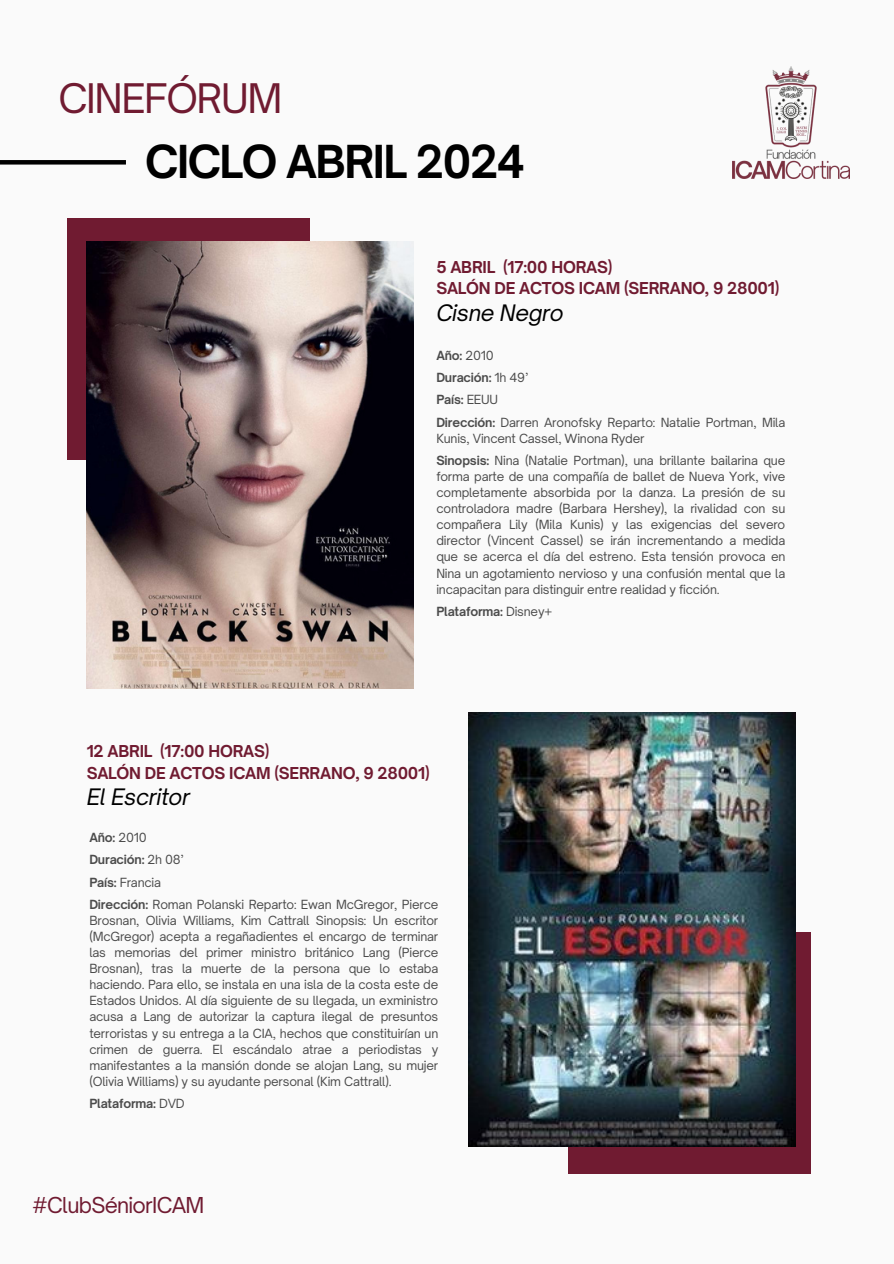
<style>
.page{position:relative;width:894px;height:1264px;background:#fff}
.page>*{position:absolute;margin:0;border:0;box-sizing:border-box;transform-origin:0 0}
.t1{font:700 43.5px "Open Sauce One";letter-spacing:-.035em;color:#000}
.t2{font:39px "Open Sauce One";letter-spacing:-.035em;color:#701b31}
.t3{font:italic 21.75px "Open Sauce One";letter-spacing:-.015em;color:#000}
.t4{font:21px "Open Sauce One";letter-spacing:-.035em;color:#701b31}
.t5{font:700 15.75px/21.3px "Open Sauce One";letter-spacing:-.015em;color:#701b31}
.t6{font:12px/16px "Open Sauce One";letter-spacing:-.015em;color:#000}
.t7{font:700 12px "Open Sauce One";letter-spacing:-.015em;color:#000}
.s1{font-weight:700}
.s2{font-weight:400}
</style>
<div class="page">
<div style="left:0;top:0;width:893px;height:1263px;background:#fafafa"></div>
<hr style="left:0;top:160px;width:126px;height:4px;background:#000">
<div style="left:568px;top:932px;width:242px;height:242px;background:#701b31"></div>
<img style="left:469px;top:712px;width:326px;height:434px">
<div style="left:68px;top:218px;width:241px;height:242px;background:#701b31"></div>
<img style="left:87px;top:241px;width:326px;height:447px">
<img style="left:732px;top:66px;width:117px;height:113px">
<p class="t2" style="left:58px;top:74px;width:225px">CINEFÓRUM</p>
<h1 class="t1" style="left:145px;top:134px;width:381px">CICLO ABRIL 2024</h1>
<h3 class="t5" style="left:436px;top:256px;width:344px">5 ABRIL (17:00 HORAS)<br>SALÓN DE ACTOS ICAM (SERRANO, 9 28001)</h3>
<h3 class="t3" style="left:436px;top:299px;width:129px">Cisne Negro</h3>
<p class="t6" style="left:436px;top:344px;width:350px;line-height:22.2px"><span class="s1">Año:</span> 2010<br><span class="s1">Duración:</span> 1h 49’<br><span class="s1">País:</span> EEUU<br><span class="s1">Dirección:</span> Darren Aronofsky Reparto: Natalie Portman, Mila</p>
<p class="t6" style="left:436px;top:427px;width:350px;line-height:22.2px">Kunis, Vincent Cassel, Winona Ryder<br><span class="s1">Sinopsis:</span> Nina (Natalie Portman), una brillante bailarina que</p>
<p class="t6" style="left:436px;top:468px;width:350px;text-align:justify">forma parte de una compañía de ballet de Nueva York, vive completamente absorbida por la danza. La presión de su controladora madre (Barbara Hershey), la rivalidad con su compañera Lily (Mila Kunis) y las exigencias del severo director (Vincent Cassel) se irán incrementando a medida que se acerca el día del estreno. Esta tensión provoca en Nina un agotamiento nervioso y una confusión mental que la incapacitan para distinguir entre realidad y ficción.</p>
<p class="t7" style="left:436px;top:604px;width:117px">Plataforma: <span class="s2">Disney+</span></p>
<h3 class="t5" style="left:87px;top:740px;width:344px">12 ABRIL (17:00 HORAS)<br>SALÓN DE ACTOS ICAM (SERRANO, 9 28001)</h3>
<h3 class="t3" style="left:87px;top:783px;width:105px">El Escritor</h3>
<p class="t6" style="left:89px;top:826px;width:350px;line-height:22.2px"><span class="s1">Año:</span> 2010<br><span class="s1">Duración:</span> 2h 08’<br><span class="s1">País:</span> Francia<br><span class="s1">Dirección:</span> Roman Polanski Reparto: Ewan McGregor, Pierce</p>
<p class="t6" style="left:89px;top:912px;width:350px;text-align:justify">Brosnan, Olivia Williams, Kim Cattrall Sinopsis: Un escritor (McGregor) acepta a regañadientes el encargo de terminar las memorias del primer ministro británico Lang (Pierce Brosnan), tras la muerte de la persona que lo estaba haciendo. Para ello, se instala en una isla de la costa este de Estados Unidos. Al día siguiente de su llegada, un exministro acusa a Lang de autorizar la captura ilegal de presuntos terroristas y su entrega a la CIA, hechos que constituirían un crimen de guerra. El escándalo atrae a periodistas y manifestantes a la mansión donde se alojan Lang, su mujer (Olivia Williams) y su ayudante personal (Kim Cattrall).</p>
<p class="t7" style="left:89px;top:1095px;width:97px">Plataforma: <span class="s2">DVD</span></p>
<p class="t4" style="left:32px;top:1192px;width:174px">#ClubSéniorICAM</p>
</div>
